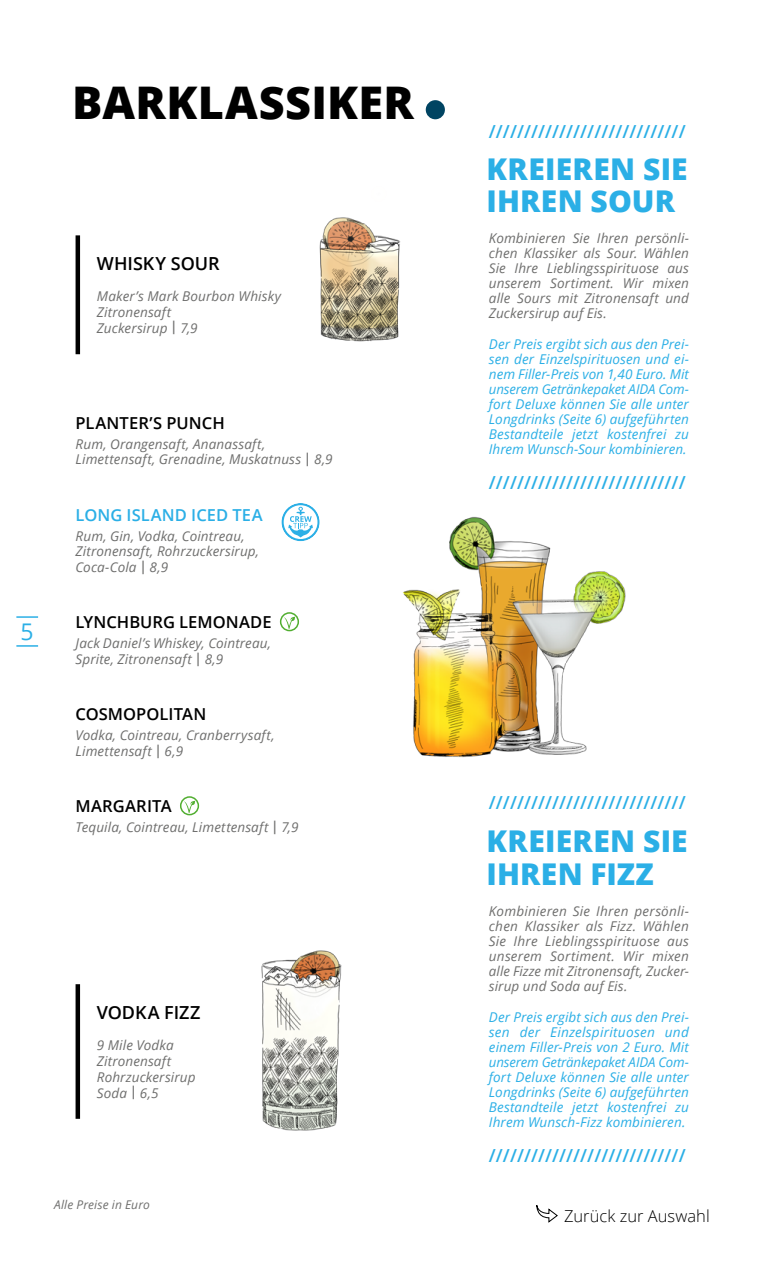
<style>
.page{position:relative;width:762px;height:1263px;background:#fff}
.page>*{position:absolute;margin:0;border:0;box-sizing:border-box;transform-origin:0 0}
.t1{font:800 45px "Open Sans";letter-spacing:.01em;color:#000}
.t2{font:800 30px/31.5px "Open Sans";letter-spacing:.01em;color:#2bafe6}
.t3{font:22.95px "Open Sans";color:#2bafe6}
.t4{font:600 18px "Open Sans";color:#2bafe6}
.t5{font:600 18px "Open Sans";color:#000}
.t6{font:600 16.5px "Open Sans";letter-spacing:.005em;color:#000}
.t7{font:600 16.5px "Open Sans";letter-spacing:.005em;color:#2bafe6}
.t8{font:300 16.5px "Open Sans";color:#000}
.t9{font:italic 13.5px/15.8px "Open Sans";letter-spacing:.01em;color:#6f6f6e}
.t10{font:italic 13.5px/15px "Open Sans";letter-spacing:.005em;color:#2bafe6;text-align:justify}
.t11{font:italic 12px "Open Sans";letter-spacing:.01em;color:#6f6f6e}
.s1{font-weight:600;font-style:normal}
</style>
<div class="page">
<svg style="left:536px;top:1205px;width:22px;height:18px"></svg>
<img style="left:449px;top:516px;width:102px;height:242px">
<img style="left:403px;top:586px;width:91px;height:171px">
<img style="left:494px;top:556px;width:132px;height:202px">
<img style="left:319px;top:217px;width:82px;height:125px">
<img style="left:261px;top:950px;width:81px;height:181px">
<div style="left:75px;top:984px;width:5px;height:135px;background:#000"></div>
<div style="left:75px;top:235px;width:5px;height:119px;background:#000"></div>
<div style="left:425px;top:100px;width:19px;height:19px;background:#004462;border-radius:50%"></div>
<svg style="left:283px;top:617px;width:12px;height:11px"></svg>
<div style="left:280px;top:612px;width:19px;height:19px;border:2px solid #51ae30;border-radius:50%"></div>
<svg style="left:184px;top:801px;width:11px;height:11px"></svg>
<div style="left:180px;top:796px;width:19px;height:19px;border:2px solid #51ae30;border-radius:50%"></div>
<svg style="left:281px;top:503px;width:38px;height:38px"></svg>
<hr style="left:16px;top:645px;width:22px;height:2px;background:#2bafe6">
<hr style="left:16px;top:616px;width:22px;height:2px;background:#2bafe6">
<h1 class="t1" style="left:72px;top:69px;width:343px">BARKLASSIKER</h1>
<h3 class="t3" style="left:20px;top:616px;width:15px">5</h3>
<h3 class="t5" style="left:97px;top:251px;width:124px">WHISKY SOUR</h3>
<p class="t9" style="left:97px;top:288px;width:186px">Maker’s Mark Bourbon Whisky<br>Zitronensaft<br>Zuckersirup <span class="s1">|</span> 7,9</p>
<p class="t6" style="left:75px;top:411px;width:151px">PLANTER’S PUNCH</p>
<p class="t9" style="left:75px;top:435px;width:258px">Rum, Orangensaft, Ananassaft,<br>Limettensaft, Grenadine, Muskatnuss <span class="s1">|</span> 8,9</p>
<p class="t7" style="left:75px;top:503px;width:188px">LONG ISLAND ICED TEA</p>
<p class="t9" style="left:75px;top:527px;width:185px">Rum, Gin, Vodka, Cointreau,<br>Zitronensaft, Rohrzuckersirup,<br>Coca-Cola <span class="s1">|</span> 8,9</p>
<p class="t6" style="left:75px;top:611px;width:197px">LYNCHBURG LEMONADE</p>
<p class="t9" style="left:75px;top:635px;width:197px">Jack Daniel’s Whiskey, Cointreau,<br>Sprite, Zitronensaft <span class="s1">|</span> 8,9</p>
<p class="t6" style="left:75px;top:703px;width:132px">COSMOPOLITAN</p>
<p class="t9" style="left:75px;top:727px;width:200px">Vodka, Cointreau, Cranberrysaft,<br>Limettensaft <span class="s1">|</span> 6,9</p>
<p class="t6" style="left:75px;top:795px;width:98px">MARGARITA</p>
<p class="t9" style="left:75px;top:819px;width:224px">Tequila, Cointreau, Limettensaft <span class="s1">|</span> 7,9</p>
<h3 class="t5" style="left:97px;top:1000px;width:105px">VODKA FIZZ</h3>
<p class="t9" style="left:97px;top:1037px;width:100px">9 Mile Vodka<br>Zitronensaft<br>Rohrzuckersirup<br>Soda <span class="s1">|</span> 6,5</p>
<p class="t11" style="left:54px;top:1196px;width:97px">Alle Preise in Euro</p>
<h3 class="t4" style="left:488px;top:119px;width:198px">////////////////////////////</h3>
<h2 class="t2" style="left:486px;top:152px;width:202px">KREIEREN SIE<br>IHREN SOUR</h2>
<p class="t9" style="left:488px;top:231px;width:201px;line-height:15px;text-align:justify">Kombinieren Sie Ihren persönli&shy;chen Klassiker als Sour. Wählen Sie Ihre Lieblingsspirituose aus unserem Sortiment. Wir mixen alle Sours mit Zitronensaft und Zuckersirup auf Eis.</p>
<p class="t10" style="left:488px;top:336px;width:201px">Der Preis ergibt sich aus den Prei&shy;sen der Einzelspirituosen und ei&shy;nem Filler-Preis von 1,40 Euro. Mit unserem Getränkepaket AIDA Com&shy;fort Deluxe können Sie alle unter Longdrinks (Seite 6) aufgeführten Bestandteile jetzt kostenfrei zu Ihrem Wunsch-Sour kombinieren.</p>
<h3 class="t4" style="left:488px;top:470px;width:198px">////////////////////////////</h3>
<h3 class="t4" style="left:488px;top:790px;width:198px">////////////////////////////</h3>
<h2 class="t2" style="left:486px;top:823px;width:202px;line-height:33px">KREIEREN SIE<br>IHREN FIZZ</h2>
<p class="t9" style="left:488px;top:903px;width:201px;line-height:15px;text-align:justify">Kombinieren Sie Ihren persönli&shy;chen Klassiker als Fizz. Wählen Sie Ihre Lieblingsspirituose aus unserem Sortiment. Wir mixen alle Fizze mit Zitronensaft, Zucker&shy;sirup und Soda auf Eis.</p>
<p class="t10" style="left:488px;top:1009px;width:201px">Der Preis ergibt sich aus den Prei&shy;sen der Einzelspirituosen und einem Filler-Preis von 2 Euro. Mit unserem Getränkepaket AIDA Com&shy;fort Deluxe können Sie alle unter Longdrinks (Seite 6) aufgeführten Bestandteile jetzt kostenfrei zu Ihrem Wunsch-Fizz kombinieren.</p>
<h3 class="t4" style="left:488px;top:1143px;width:198px">////////////////////////////</h3>
<p class="t8" style="left:564px;top:1204px;width:147px">Zurück zur Auswahl</p>
</div>
